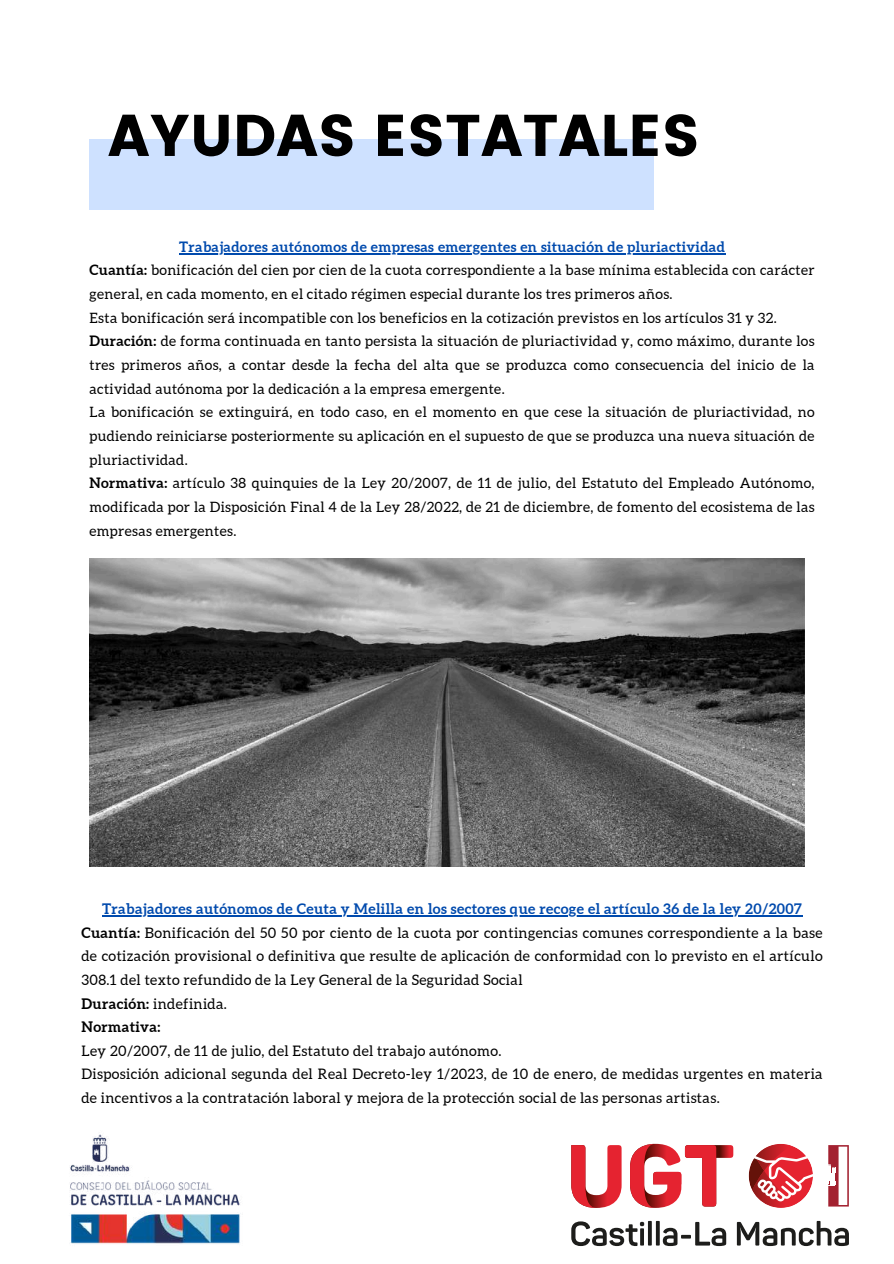
<style>
.page{position:relative;width:894px;height:1264px;background:#fff}
.page>*{position:absolute;margin:0;border:0;box-sizing:border-box;transform-origin:0 0}
.t1{font:58.65px "Poppins";color:#000}
.t2{font:14.4px/23.7px "Aleo";letter-spacing:.025em;color:#000}
.t3{font:14.25px/23.7px "Aleo";letter-spacing:.025em;color:#000}
.s1{font-weight:700;color:#004aad}
.s2{font-weight:700}
</style>
<div class="page">
<div style="left:89px;top:139px;width:564px;height:71px;background:#cee1ff"></div>
<hr style="left:179px;top:253px;width:546px;height:1px;background:#004aad">
<svg style="left:828px;top:1145px;width:21px;height:62px"></svg>
<svg style="left:571px;top:1145px;width:50px;height:62px"></svg>
<svg style="left:630px;top:1143px;width:103px;height:64px"></svg>
<svg style="left:748px;top:1144px;width:65px;height:64px"></svg>
<svg style="left:571px;top:1221px;width:73px;height:24px"></svg>
<hr style="left:640px;top:1228px;width:3px;height:17px;background:#1d1d1b">
<svg style="left:647px;top:1220px;width:4px;height:25px"></svg>
<svg style="left:655px;top:1220px;width:4px;height:25px"></svg>
<svg style="left:662px;top:1227px;width:15px;height:18px"></svg>
<svg style="left:680px;top:1234px;width:10px;height:4px"></svg>
<svg style="left:695px;top:1221px;width:31px;height:24px"></svg>
<svg style="left:736px;top:1220px;width:112px;height:25px"></svg>
<svg style="left:828px;top:1145px;width:20px;height:61px"></svg>
<img style="left:70px;top:1134px;width:171px;height:110px">
<img style="left:89px;top:558px;width:715px;height:308px">
<hr style="left:102px;top:915px;width:700px;height:1px;background:#004aad">
<h1 class="t1" style="left:108px;top:101px;width:593px">AYUDAS ESTATALES</h1>
<p class="t3" style="left:89px;top:235px;width:726px;text-indent:90px"><span class="s1">Trabajadores autónomos de empresas emergentes en situación de pluriactividad<br></span><span class="s2">Cuantía:</span> bonificación del cien por cien de la cuota correspondiente a la base mínima establecida con carácter general, en cada momento, en el citado régimen especial durante los tres primeros años.<br>Esta bonificación será incompatible con los beneficios en la cotización previstos en los artículos 31 y 32.<br><span class="s2">Duración:</span> de forma continuada en tanto persista la situación de pluriactividad y, como máximo, durante los tres primeros años, a contar desde la fecha del alta que se produzca como consecuencia del inicio de la actividad autónoma por la dedicación a la empresa emergente.<br>La bonificación se extinguirá, en todo caso, en el momento en que cese la situación de pluriactividad, no pudiendo reiniciarse posteriormente su aplicación en el supuesto de que se produzca una nueva situación de pluriactividad.<br><span class="s2">Normativa:</span> artículo 38 quinquies de la Ley 20/2007, de 11 de julio, del Estatuto del Empleado Autónomo, modificada por la Disposición Final 4 de la Ley 28/2022, de 21 de diciembre, de fomento del ecosistema de las empresas emergentes.</p>
<p class="t2" style="left:81px;top:897px;width:742px;text-indent:21px"><span class="s1">Trabajadores autónomos de Ceuta y Melilla en los sectores que recoge el artículo 36 de la ley 20/2007<br></span><span class="s2">Cuantía:</span> Bonificación del 50 50 por ciento de la cuota por contingencias comunes correspondiente a la base de cotización provisional o definitiva que resulte de aplicación de conformidad con lo previsto en el artículo 308.1 del texto refundido de la Ley General de la Seguridad Social<br><span class="s2">Duración:</span> indefinida.<br><span class="s2">Normativa:</span></p>
<p class="t2" style="left:81px;top:1038px;width:742px">Ley 20/2007, de 11 de julio, del Estatuto del trabajo autónomo.<br>Disposición adicional segunda del Real Decreto-ley 1/2023, de 10 de enero, de medidas urgentes en materia de incentivos a la contratación laboral y mejora de la protección social de las personas artistas.</p>
</div>
